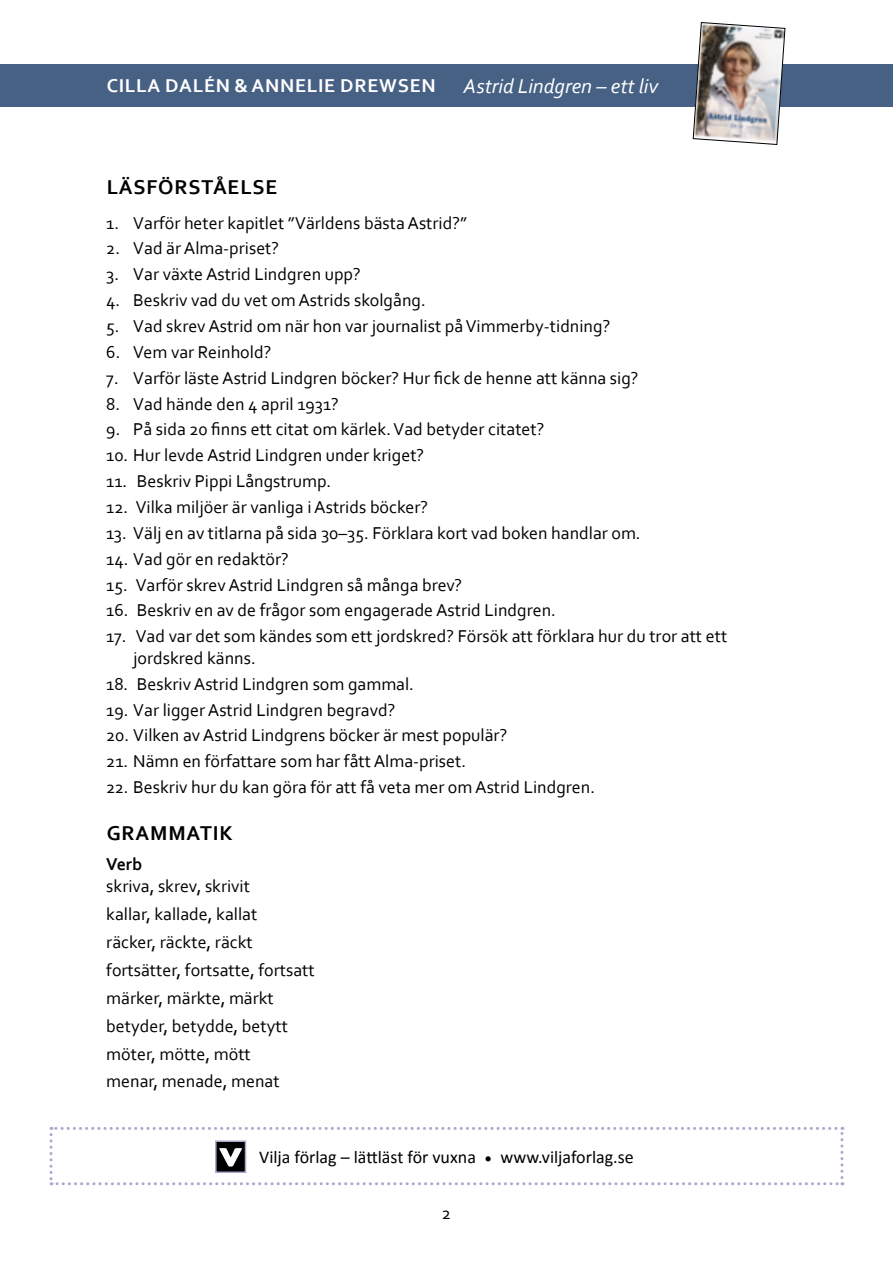
<style>
.page{position:relative;width:893px;height:1263px;background:#fff}
.page>*{position:absolute;margin:0;border:0;box-sizing:border-box;transform-origin:0 0}
.t1{font:700 21px "Corbel";letter-spacing:.04em;color:#000}
.t2{font:italic 21px "Corbel";color:#fff}
.t3{font:700 19.5px "Corbel";letter-spacing:.04em;color:#fff}
.t4{font:18px/27.9px "Corbel";color:#000}
.t5{font:18px "Calibri";color:#000}
.t6{font:700 18px "Corbel";color:#000}
</style>
<div class="page">
<div style="left:0;top:64px;width:893px;height:42px;background:#476184"></div>
<svg style="left:50px;top:1127px;width:793px;height:58px"></svg>
<div style="left:215px;top:1140px;width:31px;height:33px;border:2px solid #b0a6cb"></div>
<img style="left:693px;top:22px;width:92px;height:123px">
<p class="t3" style="left:107px;top:74px;width:331px">CILLA DALÉN &amp; ANNELIE DREWSEN</p>
<p class="t2" style="left:463px;top:73px;width:196px">Astrid Lindgren – ett liv</p>
<p class="t1" style="left:107px;top:174px;width:172px">LÄSFÖRSTÅELSE</p>
<p class="t4" style="left:106px;top:208px;width:362px">1. Varför heter kapitlet ”Världens bästa Astrid?”</p>
<p class="t4" style="left:106px;top:234px;width:174px">2. Vad är Alma-priset?</p>
<p class="t4" style="left:106px;top:260px;width:256px">3. Var växte Astrid Lindgren upp?</p>
<p class="t4" style="left:106px;top:286px;width:321px">4. Beskriv vad du vet om Astrids skolgång.</p>
<p class="t4" style="left:106px;top:312px;width:506px">5. Vad skrev Astrid om när hon var journalist på Vimmerby-tidning?</p>
<p class="t4" style="left:106px;top:337px;width:167px">6. Vem var Reinhold?</p>
<p class="t4" style="left:106px;top:363px;width:534px">7. Varför läste Astrid Lindgren böcker? Hur fick de henne att känna sig?</p>
<p class="t4" style="left:106px;top:389px;width:234px">8. Vad hände den 4 april 1931?</p>
<p class="t4" style="left:106px;top:415px;width:440px">9. På sida 20 finns ett citat om kärlek. Vad betyder citatet?</p>
<p class="t4" style="left:106px;top:441px;width:319px">10. Hur levde Astrid Lindgren under kriget?</p>
<p class="t4" style="left:106px;top:467px;width:227px">11. Beskriv Pippi Långstrump.</p>
<p class="t4" style="left:106px;top:493px;width:323px">12. Vilka miljöer är vanliga i Astrids böcker?</p>
<p class="t4" style="left:106px;top:518px;width:536px">13. Välj en av titlarna på sida 30–35. Förklara kort vad boken handlar om.</p>
<p class="t4" style="left:106px;top:544px;width:184px">14. Vad gör en redaktör?</p>
<p class="t4" style="left:106px;top:570px;width:357px">15. Varför skrev Astrid Lindgren så många brev?</p>
<p class="t4" style="left:106px;top:596px;width:451px">16. Beskriv en av de frågor som engagerade Astrid Lindgren.</p>
<p class="t4" style="left:133px;top:625px;width:595px;line-height:21.6px;text-indent:-27px">17. Vad var det som kändes som ett jordskred? Försök att förklara hur du tror att ett jordskred känns.</p>
<p class="t4" style="left:106px;top:669px;width:309px">18. Beskriv Astrid Lindgren som gammal.</p>
<p class="t4" style="left:106px;top:695px;width:291px">19. Var ligger Astrid Lindgren begravd?</p>
<p class="t4" style="left:106px;top:721px;width:402px">20. Vilken av Astrid Lindgrens böcker är mest populär?</p>
<p class="t4" style="left:106px;top:747px;width:361px">21. Nämn en författare som har fått Alma-priset.</p>
<p class="t4" style="left:106px;top:773px;width:490px">22. Beskriv hur du kan göra för att få veta mer om Astrid Lindgren.</p>
<p class="t1" style="left:107px;top:820px;width:128px">GRAMMATIK</p>
<p class="t6" style="left:106px;top:853px;width:37px">Verb</p>
<p class="t4" style="left:106px;top:871px;width:210px">skriva, skrev, skrivit<br>kallar, kallade, kallat<br>räcker, räckte, räckt fortsätter, fortsatte, fortsatt märker, märkte, märkt betyder, betydde, betytt möter, mötte, mött<br>menar, menade, menat</p>
<p class="t5" style="left:259px;top:1144px;width:376px">Vilja förlag – lättläst för vuxna <sub>•</sub> www.viljaforlag.se</p>
<p class="t4" style="left:442px;top:1198px;width:11px">2</p>
</div>
